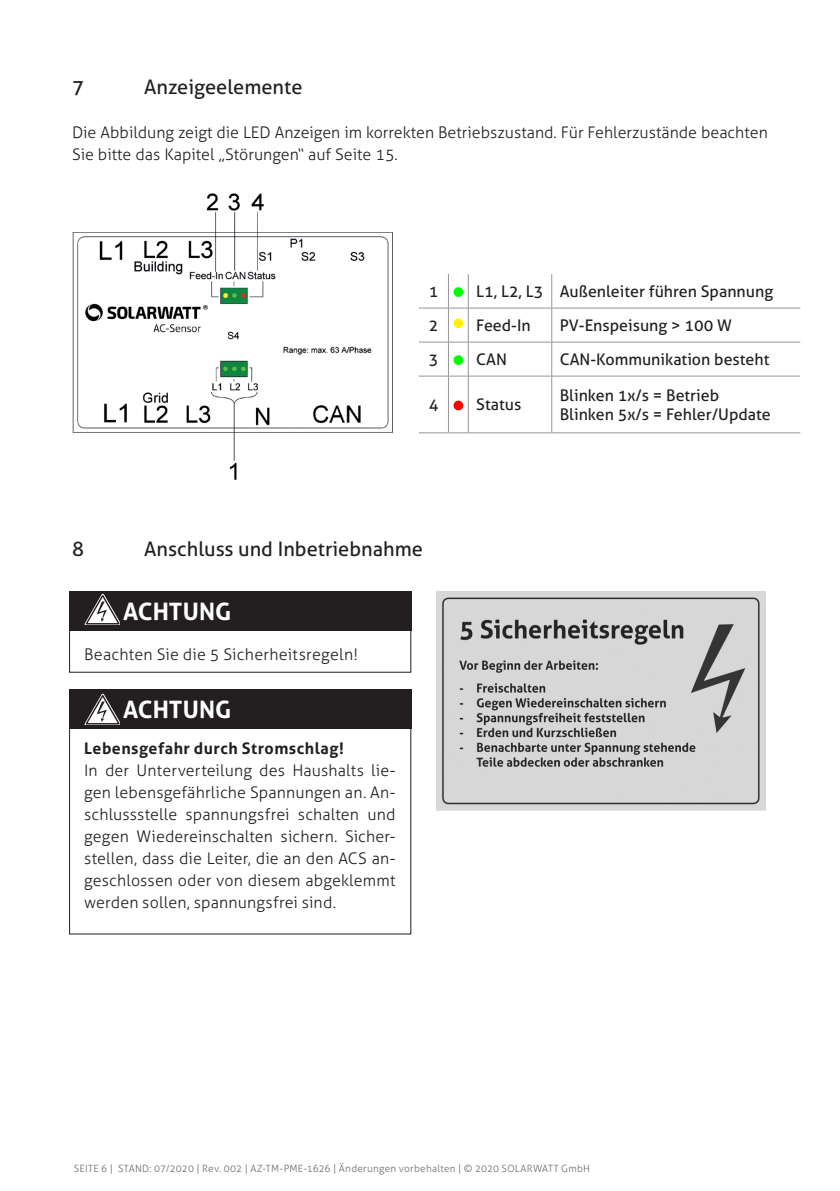
<style>
.page{position:relative;width:840px;height:1191px;background:#fff}
.page>*{position:absolute;margin:0;border:0;box-sizing:border-box;transform-origin:0 0}
.t1{font:700 24px "Aller";letter-spacing:.005em;color:#fff}
.t2{font:20px "Aller";color:#231f20}
.t3{font:300 16px/22px "Aller";color:#231f20}
.t4{font:16px/19.2px "Aller";color:#231f20}
.t5{font:700 16px "Aller";letter-spacing:.03em;color:#231f20}
.t6{font:300 10px "Aller";letter-spacing:.025em;color:#6c6d70}
</style>
<div class="page">
<img style="left:72px;top:193px;width:320px;height:287px">
<svg style="left:419px;top:432px;width:49px;height:1px"></svg>
<hr style="left:468px;top:432px;width:83px;height:1px;background:#939598">
<hr style="left:551px;top:432px;width:248px;height:1px;background:#939598">
<hr style="left:448px;top:274px;width:1px;height:34px;background:#939598">
<hr style="left:467px;top:274px;width:1px;height:34px;background:#939598">
<hr style="left:551px;top:274px;width:1px;height:34px;background:#939598">
<svg style="left:419px;top:308px;width:48px;height:1px"></svg>
<hr style="left:448px;top:308px;width:1px;height:34px;background:#939598">
<hr style="left:468px;top:308px;width:83px;height:1px;background:#939598">
<hr style="left:467px;top:308px;width:1px;height:34px;background:#939598">
<hr style="left:551px;top:308px;width:248px;height:1px;background:#939598">
<hr style="left:551px;top:308px;width:1px;height:34px;background:#939598">
<svg style="left:419px;top:342px;width:48px;height:1px"></svg>
<hr style="left:448px;top:342px;width:1px;height:34px;background:#939598">
<hr style="left:468px;top:342px;width:83px;height:1px;background:#939598">
<hr style="left:467px;top:342px;width:1px;height:34px;background:#939598">
<hr style="left:551px;top:342px;width:248px;height:1px;background:#939598">
<hr style="left:551px;top:342px;width:1px;height:34px;background:#939598">
<svg style="left:419px;top:376px;width:48px;height:1px"></svg>
<hr style="left:448px;top:376px;width:1px;height:56px;background:#939598">
<hr style="left:468px;top:376px;width:83px;height:1px;background:#939598">
<hr style="left:467px;top:376px;width:1px;height:56px;background:#939598">
<hr style="left:551px;top:376px;width:248px;height:1px;background:#939598">
<hr style="left:551px;top:376px;width:1px;height:56px;background:#939598">
<div style="left:453px;top:287px;width:10px;height:10px;background:#00ff01;border-radius:50%"></div>
<div style="left:453px;top:318px;width:10px;height:10px;background:#fff101;border-radius:50%"></div>
<div style="left:453px;top:355px;width:10px;height:10px;background:#00ff01;border-radius:50%"></div>
<div style="left:453px;top:400px;width:10px;height:10px;background:#f70302;border-radius:50%"></div>
<img style="left:436px;top:591px;width:329px;height:219px">
<div style="left:69px;top:591px;width:342px;height:40px;background:#231f20"></div>
<svg style="left:85px;top:594px;width:34px;height:31px"></svg>
<div style="left:69px;top:689px;width:342px;height:40px;background:#231f20"></div>
<svg style="left:85px;top:694px;width:34px;height:31px"></svg>
<p class="t2" style="left:72px;top:75px;width:13px">7</p>
<p class="t2" style="left:144px;top:75px;width:160px">Anzeigeelemente</p>
<p class="t3" style="left:72px;top:121px;width:697px">Die Abbildung zeigt die LED Anzeigen im korrekten Betriebszustand. Für Fehlerzustände beachten<br>Sie bitte das Kapitel „Störungen“ auf Seite 15.</p>
<p class="t4" style="left:428px;top:282px;width:11px">1</p>
<p class="t4" style="left:476px;top:282px;width:298px">L1, L2, L3 Außenleiter führen Spannung</p>
<p class="t4" style="left:428px;top:316px;width:11px">2</p>
<p class="t4" style="left:476px;top:316px;width:56px">Feed-In</p>
<p class="t4" style="left:559px;top:316px;width:174px">PV-Enspeisung &gt; 100 W</p>
<p class="t4" style="left:428px;top:350px;width:11px">3</p>
<p class="t4" style="left:476px;top:350px;width:32px">CAN</p>
<p class="t4" style="left:559px;top:350px;width:211px">CAN-Kommunikation besteht</p>
<p class="t4" style="left:428px;top:395px;width:11px">4</p>
<p class="t4" style="left:476px;top:395px;width:46px">Status</p>
<p class="t4" style="left:559px;top:385px;width:212px">Blinken 1x/s = Betrieb<br>Blinken 5x/s = Fehler/Update</p>
<p class="t2" style="left:72px;top:537px;width:13px">8</p>
<p class="t2" style="left:144px;top:537px;width:280px">Anschluss und Inbetriebnahme</p>
<h1 class="t1" style="left:123px;top:596px;width:110px">ACHTUNG</h1>
<p class="t3" style="left:84px;top:643px;width:275px">Beachten Sie die 5 Sicherheitsregeln!</p>
<h1 class="t1" style="left:123px;top:694px;width:110px">ACHTUNG</h1>
<p class="t5" style="left:84px;top:738px;width:261px">Lebensgefahr durch Stromschlag!</p>
<p class="t3" style="left:84px;top:759px;width:312px;text-align:justify">In der Unterverteilung des Haushalts lie&shy;gen lebensgefährliche Spannungen an. An&shy;schlussstelle spannungsfrei schalten und gegen Wiedereinschalten sichern. Sicher&shy;stellen, dass die Leiter, die an den ACS an&shy;geschlossen oder von diesem abgeklemmt werden sollen, spannungsfrei sind.</p>
<p class="t6" style="left:74px;top:1162px;width:517px">SEITE 6 | STAND: 07/2020 | Rev. 002 | AZ-TM-PME-1626 | Änderungen vorbehalten | © 2020 SOLARWATT GmbH</p>
</div>
